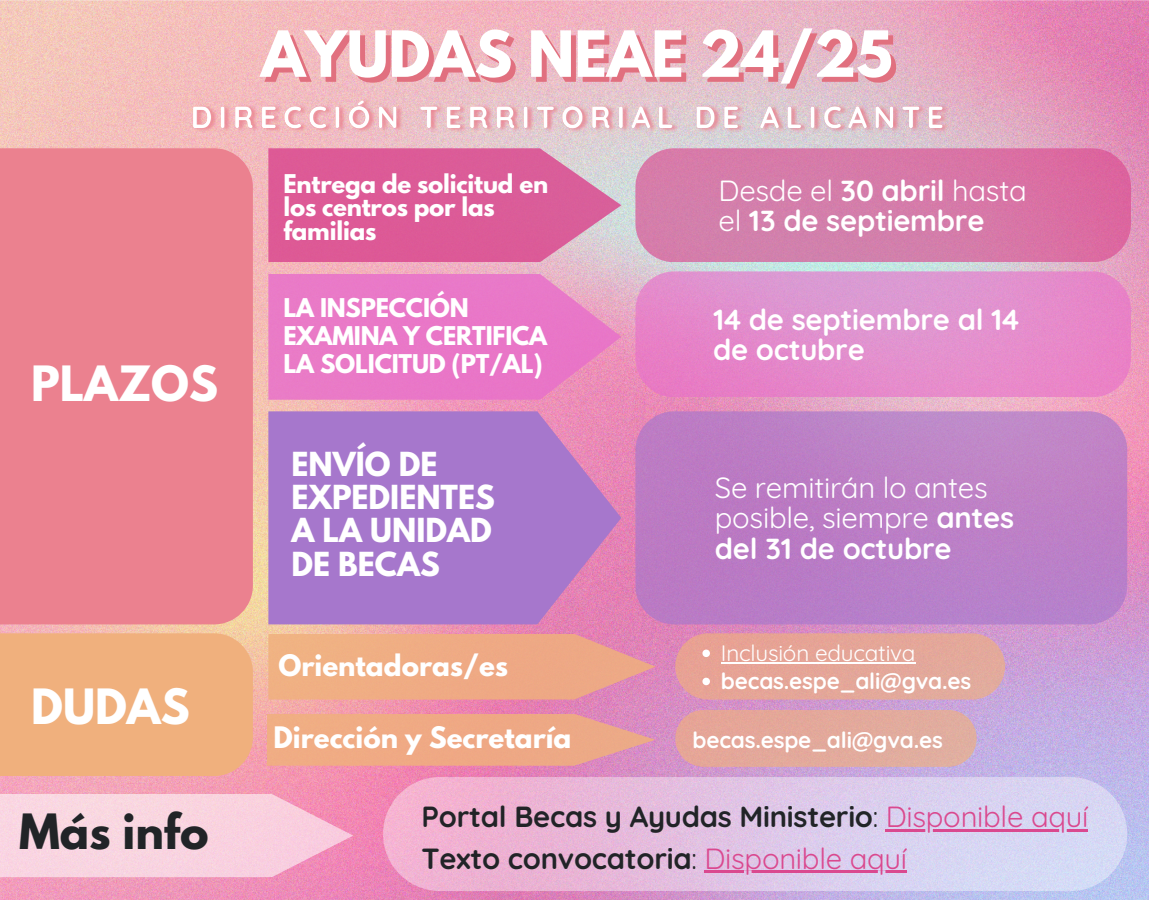
<style>
.page{position:relative;width:1149px;height:900px;background:#fff}
.page>*{position:absolute;margin:0;border:0;box-sizing:border-box;transform-origin:0 0}
.t1{font:700 56.38px "League Spartan";color:#e1707f}
.t2{font:700 43.12px "League Spartan";color:#fff}
.t3{font:700 43.12px "League Spartan";color:#212427}
.t4{font:700 29.38px/33.2px "League Spartan";color:#fff}
.t5{font:700 29.19px "Quicksand";letter-spacing:-.01em;color:#212427}
.t6{font:700 29.19px/30.5px "Quicksand";letter-spacing:-.01em;color:#fff}
.t7{font:29.19px/30.5px "Quicksand";letter-spacing:-.01em;color:#fff}
.t8{font:700 26.25px "League Spartan";color:#fff}
.t9{font:700 22.88px/23.9px "League Spartan";letter-spacing:-.01em;color:#fff}
.t10{font:700 22.44px "Quicksand";letter-spacing:-.01em;color:#fff}
.t11{font:22.44px "Quicksand";letter-spacing:-.01em;color:#fff}
.s1{font-weight:400}
.s2{font-weight:700}
.s3{font-weight:400;color:#da498f}
</style>
<div class="page">
<img style="left:0;top:0;width:1148px;height:900px">
<svg style="left:268px;top:411px;width:353px;height:213px;background:#ad78c9"></svg>
<div style="left:0;top:148px;width:253px;height:476px;background:#eb818f"></div>
<svg style="left:268px;top:148px;width:353px;height:114px;background:#db689e"></svg>
<svg style="left:268px;top:274px;width:353px;height:126px;background:#e97cc6"></svg>
<div style="left:635px;top:148px;width:495px;height:114px;background:linear-gradient(to right,#d284ad,#da6da2);border-radius:39px"></div>
<div style="left:635px;top:271px;width:495px;height:126px;background:linear-gradient(to bottom,#de95d0,#e884c7);border-radius:39px"></div>
<div style="left:635px;top:411px;width:492px;height:213px;background:#bb7fc6;border-radius:39px"></div>
<div style="left:0;top:633px;width:253px;height:143px;background:#f0b07d"></div>
<svg style="left:268px;top:634px;width:387px;height:66px;background:#eda789"></svg>
<svg style="left:0;top:794px;width:353px;height:83px;background:#f8cbdb"></svg>
<div style="left:675px;top:633px;width:330px;height:67px;background:#e5a698;border-radius:33px"></div>
<div style="left:383px;top:777px;width:744px;height:114px;background:linear-gradient(to right,#f2accd,#d1ddfa);border-radius:57px"></div>
<svg style="left:267px;top:714px;width:388px;height:52px;background:#eca68b"></svg>
<svg style="left:675px;top:710px;width:301px;height:57px;background:#e1a89d"></svg>
<svg style="left:702px;top:650px;width:8px;height:7px"></svg>
<hr style="left:721px;top:662px;width:194px;height:2px;background:#fff">
<svg style="left:702px;top:678px;width:8px;height:7px"></svg>
<hr style="left:885px;top:829px;width:203px;height:3px;background:#da498f">
<hr style="left:704px;top:870px;width:202px;height:3px;background:#da498f">
<img style="left:190px;top:96px;width:761px;height:39px">
<h1 class="t1" style="left:266px;top:31px;width:633px">AYUDAS NEAE 24/25</h1>
<h1 class="t2" style="left:31px;top:362px;width:188px">PLAZOS</h1>
<h6 class="t2" style="left:31px;top:685px;width:160px">DUDAS</h6>
<p class="t9" style="left:283px;top:174px;width:266px">Entrega de solicitud en los centros por las familias</p>
<p class="t9" style="left:283px;top:296px;width:265px;line-height:28.1px">LA INSPECCIÓN<br>EXAMINA Y CERTIFICA<br>LA SOLICITUD (PT/AL)</p>
<h2 class="t4" style="left:291px;top:451px;width:205px">ENVÍO DE<br>EXPEDIENTES<br>A LA UNIDAD<br>DE BECAS</h2>
<h2 class="t8" style="left:278px;top:652px;width:231px">Orientadoras/es</h2>
<p class="t8" style="left:273px;top:724px;width:299px">Dirección y Secretaría</p>
<h4 class="t6" style="left:718px;top:174px;width:309px"><span class="s1">Desde el</span> 30 abril <span class="s1">hasta el</span> 13 de septiembre</h4>
<h6 class="t6" style="left:713px;top:303px;width:308px">14 de septiembre al 14 de octubre</h6>
<h5 class="t7" style="left:715px;top:472px;width:301px">Se remitirán lo antes posible, siempre <span class="s2">antes del 31 de octubre</span></h5>
<p class="t11" style="left:721px;top:638px;width:196px">Inclusión educativa</p>
<p class="t10" style="left:721px;top:667px;width:252px">becas.espe_ali@gva.es</p>
<p class="t10" style="left:692px;top:726px;width:252px">becas.espe_ali@gva.es</p>
<p class="t3" style="left:19px;top:810px;width:191px">Más info</p>
<h3 class="t5" style="left:421px;top:798px;width:668px">Portal Becas y Ayudas Ministerio<span class="s1">:</span> <span class="s3">Disponible aquí</span></h3>
<h6 class="t5" style="left:421px;top:839px;width:487px">Texto convocatoria<span class="s1">:</span> <span class="s3">Disponible aquí</span></h6>
</div>
